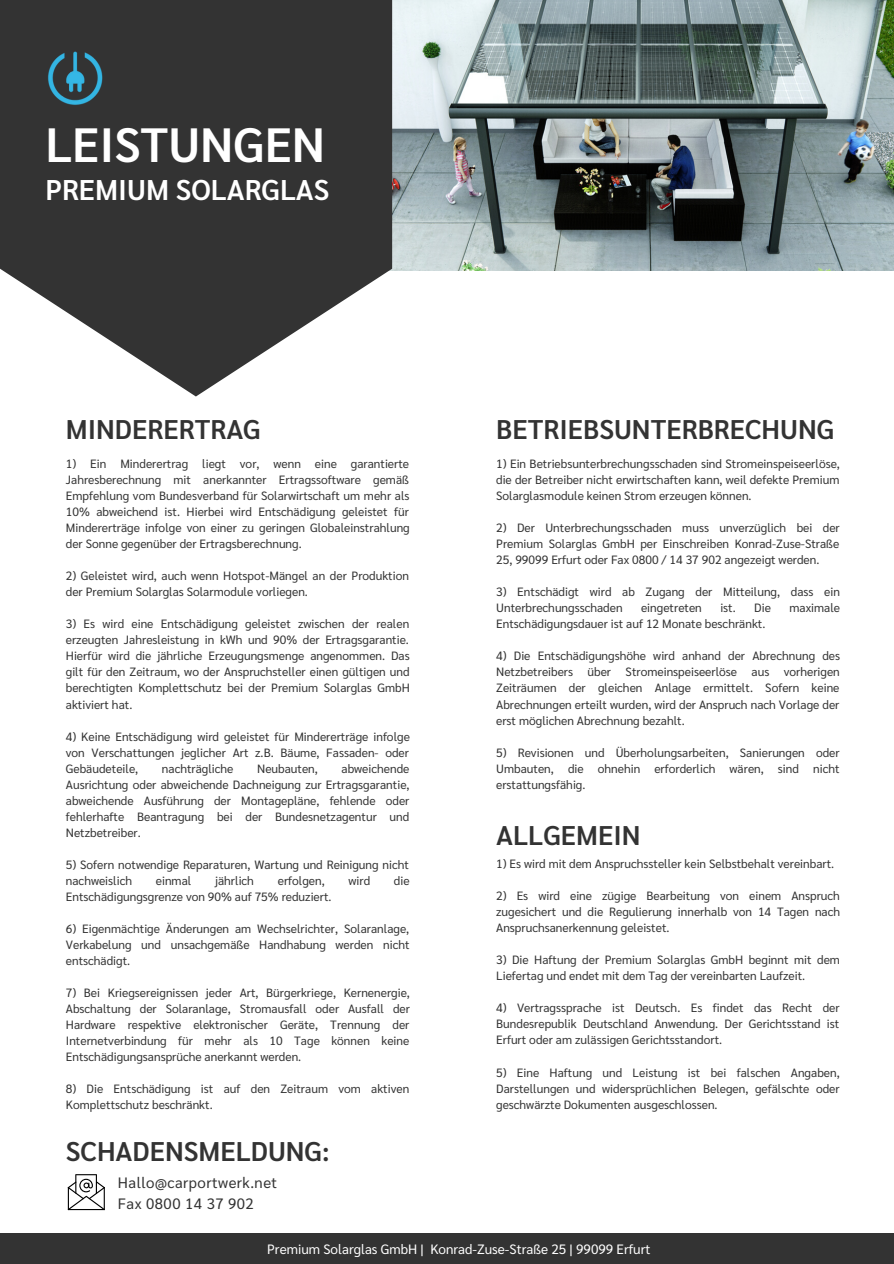
<style>
.page{position:relative;width:894px;height:1264px;background:#fff}
.page>*{position:absolute;margin:0;border:0;box-sizing:border-box;transform-origin:0 0}
.t1{font:600 48px "Sarabun";color:#fff}
.t2{font:600 28.5px "Sarabun";color:#fff}
.t3{font:600 27px "Sarabun";color:#333}
.t4{font:15px "Sarabun";letter-spacing:.03em;color:#333}
.t5{font:13.5px "Sarabun";color:#fff}
.t6{font:12px/16px "Sarabun";color:#333;text-align:justify}
</style>
<div class="page">
<img style="left:392px;top:0;width:501px;height:271px">
<svg style="left:0;top:0;width:392px;height:396px;fill:#333"></svg>
<div style="left:0;top:1232px;width:893px;height:31px;background:#333"></div>
<img style="left:45px;top:48px;width:60px;height:59px">
<svg style="left:68px;top:1174px;width:37px;height:36px"></svg>
<p class="t1" style="left:45px;top:111px;width:281px">LEISTUNGEN</p>
<p class="t2" style="left:45px;top:169px;width:285px">PREMIUM SOLARGLAS</p>
<p class="t3" style="left:66px;top:410px;width:196px">MINDERERTRAG</p>
<p class="t6" style="left:66px;top:455px;width:345px">1) Ein Minderertrag liegt vor, wenn eine garantierte Jahresberechnung mit anerkannter Ertragssoftware gemäß Empfehlung vom Bundesverband für Solarwirtschaft um mehr als 10% abweichend ist. Hierbei wird Entschädigung geleistet für Mindererträge infolge von einer zu geringen Globaleinstrahlung der Sonne gegenüber der Ertragsberechnung.</p>
<p class="t6" style="left:66px;top:567px;width:344px">2) Geleistet wird, auch wenn Hotspot-Mängel an der Produktion der Premium Solarglas Solarmodule vorliegen.</p>
<p class="t6" style="left:66px;top:615px;width:345px">3) Es wird eine Entschädigung geleistet zwischen der realen erzeugten Jahresleistung in kWh und 90% der Ertragsgarantie.<br>Hierfür wird die jährliche Erzeugungsmenge angenommen. Das gilt für den Zeitraum, wo der Anspruchsteller einen gültigen und berechtigten Komplettschutz bei der Premium Solarglas GmbH aktiviert hat.</p>
<p class="t6" style="left:66px;top:727px;width:345px">4) Keine Entschädigung wird geleistet für Mindererträge infolge von Verschattungen jeglicher Art z.B. Bäume, Fassaden- oder Gebäudeteile,</p>
<p class="t6" style="left:66px;top:759px;width:345px;text-indent:275px">abweichende Ausrichtung oder abweichende Dachneigung zur Ertragsgarantie, abweichende Ausführung der Montagepläne, fehlende oder fehlerhafte Beantragung bei der Bundesnetzagentur und Netzbetreiber.</p>
<p class="t6" style="left:66px;top:855px;width:344px">5) Sofern notwendige Reparaturen, Wartung und Reinigung nicht nachweislich</p>
<p class="t6" style="left:162px;top:759px;width:73px">nachträgliche</p>
<p class="t6" style="left:257px;top:759px;width:62px">Neubauten,</p>
<p class="t6" style="left:156px;top:871px;width:37px">einmal</p>
<p class="t6" style="left:215px;top:871px;width:40px">jährlich</p>
<p class="t6" style="left:278px;top:871px;width:48px">erfolgen,</p>
<p class="t6" style="left:348px;top:871px;width:23px">wird</p>
<p class="t6" style="left:394px;top:871px;width:17px">die</p>
<p class="t6" style="left:66px;top:887px;width:267px">Entschädigungsgrenze von 90% auf 75% reduziert.</p>
<p class="t6" style="left:66px;top:919px;width:345px">6) Eigenmächtige Änderungen am Wechselrichter, Solaranlage, Verkabelung und unsachgemäße Handhabung werden nicht entschädigt.</p>
<p class="t6" style="left:66px;top:983px;width:345px">7) Bei Kriegsereignissen jeder Art, Bürgerkriege, Kernenergie, Abschaltung der Solaranlage, Stromausfall oder Ausfall der Hardware respektive elektronischer Geräte, Trennung der Internetverbindung für mehr als 10 Tage können keine Entschädigungsansprüche anerkannt werden.</p>
<p class="t6" style="left:66px;top:1079px;width:345px">8) Die Entschädigung ist auf den Zeitraum vom aktiven<br>Komplettschutz beschränkt.</p>
<p class="t3" style="left:66px;top:1132px;width:265px">SCHADENSMELDUNG:</p>
<p class="t4" style="left:118px;top:1172px;width:161px">Hallo@carportwerk.net</p>
<p class="t4" style="left:118px;top:1192px;width:137px">Fax 0800 14 37 902</p>
<p class="t3" style="left:496px;top:410px;width:339px">BETRIEBSUNTERBRECHUNG</p>
<p class="t6" style="left:496px;top:455px;width:345px">1) Ein Betriebsunterbrechungsschaden sind Stromeinspeiseerlöse, die der Betreiber nicht erwirtschaften kann, weil defekte Premium Solarglasmodule keinen Strom erzeugen können.</p>
<p class="t6" style="left:496px;top:519px;width:345px">2) Der Unterbrechungsschaden muss unverzüglich bei der Premium Solarglas GmbH per Einschreiben Konrad-Zuse-Straße 25, 99099 Erfurt oder Fax 0800 / 14 37 902 angezeigt werden.</p>
<p class="t6" style="left:496px;top:583px;width:345px">3) Entschädigt wird ab Zugang der Mitteilung, dass ein<br>Unterbrechungsschaden</p>
<p class="t6" style="left:641px;top:599px;width:62px">eingetreten</p>
<p class="t6" style="left:720px;top:599px;width:17px">ist.</p>
<p class="t6" style="left:754px;top:599px;width:18px">Die</p>
<p class="t6" style="left:789px;top:599px;width:52px">maximale</p>
<p class="t6" style="left:496px;top:615px;width:271px">Entschädigungsdauer ist auf 12 Monate beschränkt.</p>
<p class="t6" style="left:496px;top:647px;width:345px">4) Die Entschädigungshöhe wird anhand der Abrechnung des Netzbetreibers über Stromeinspeiseerlöse aus vorherigen Zeiträumen der gleichen Anlage ermittelt. Sofern keine Abrechnungen erteilt wurden, wird der Anspruch nach Vorlage der erst möglichen Abrechnung bezahlt.</p>
<p class="t6" style="left:496px;top:743px;width:345px">5) Revisionen und Überholungsarbeiten, Sanierungen oder Umbauten, die ohnehin erforderlich wären, sind nicht erstattungsfähig.</p>
<p class="t3" style="left:496px;top:816px;width:146px">ALLGEMEIN</p>
<p class="t6" style="left:496px;top:855px;width:339px">1) Es wird mit dem Anspruchssteller kein Selbstbehalt vereinbart.</p>
<p class="t6" style="left:496px;top:887px;width:345px">2) Es wird eine zügige Bearbeitung von einem Anspruch zugesichert und die Regulierung innerhalb von 14 Tagen nach Anspruchsanerkennung geleistet.</p>
<p class="t6" style="left:496px;top:951px;width:345px">3) Die Haftung der Premium Solarglas GmbH beginnt mit dem<br>Liefertag und endet mit dem Tag der vereinbarten Laufzeit.</p>
<p class="t6" style="left:496px;top:999px;width:345px">4) Vertragssprache ist Deutsch. Es findet das Recht der Bundesrepublik Deutschland Anwendung. Der Gerichtsstand ist Erfurt oder am zulässigen Gerichtsstandort.</p>
<p class="t6" style="left:496px;top:1063px;width:345px">5) Eine Haftung und Leistung ist bei falschen Angaben, Darstellungen und widersprüchlichen Belegen, gefälschte oder geschwärzte Dokumenten ausgeschlossen.</p>
<p class="t5" style="left:267px;top:1239px;width:385px">Premium Solarglas GmbH | Konrad-Zuse-Straße 25 | 99099 Erfurt</p>
</div>
